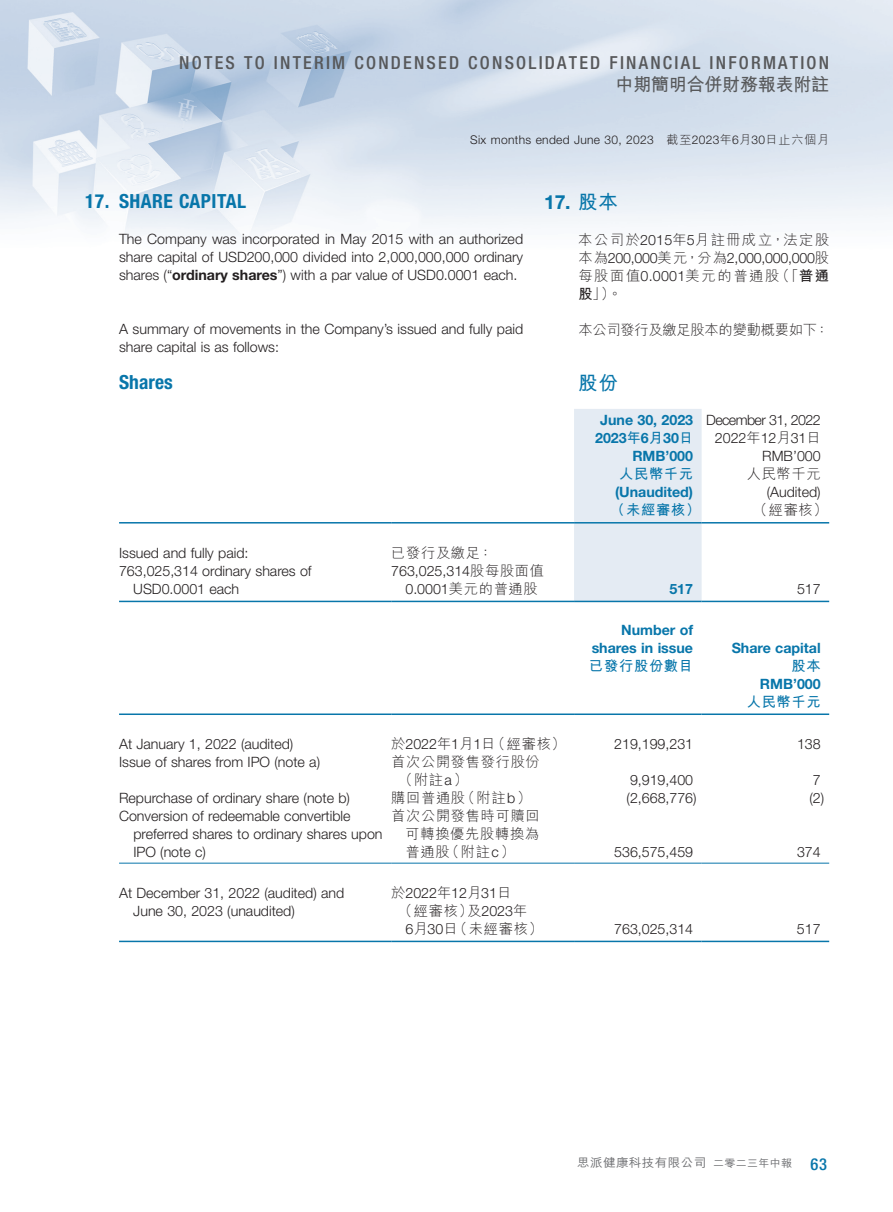
<style>
.page{position:relative;width:893px;height:1212px;background:#fff}
.page>*{position:absolute;margin:0;border:0;box-sizing:border-box;transform-origin:0 0}
.t1{font:700 condensed 19.5px "Helvetica Neue LT Std";letter-spacing:.025em;color:#0876aa}
.t2{font:700 19.5px "Helvetica Neue LT Std";color:#0876aa}
.t3{font:700 19.5px "M Hei HK";color:#0876aa}
.t4{font:500 condensed 18px "Helvetica Neue LT Std";letter-spacing:.125em;color:#57585a}
.t5{font:700 18px "M Hei HK";letter-spacing:-.01em;color:#57585a}
.t6{font:300 14.25px/18px "Helvetica Neue LT Std";color:#231f20}
.t7{font:300 14.25px/18px "M Hei HK";letter-spacing:.05em;color:#231f20}
.t8{font:700 14.25px/18px "Helvetica Neue LT Std";color:#0876aa}
.t9{font:700 14.25px "M Hei HK";letter-spacing:.05em;color:#0876aa}
.t10{font:300 14.25px/18px "M Hei HK";letter-spacing:.115em;color:#231f20}
.t11{font:300 14.25px "M Hei HK";letter-spacing:.11em;color:#231f20}
.t12{font:300 14.25px "M Hei HK";letter-spacing:-.015em;color:#231f20}
.t13{font:300 12px "Helvetica Neue LT Std";letter-spacing:.03em;color:#231f20}
.t14{font:500 12px "M Hei HK";letter-spacing:.03em;color:#6c6d70;scale:1.05 1}
.s1{font-family:"M Hei HK"}
.s2{font-weight:700}
.s3{font-family:"Helvetica Neue LT Std"}
.s4{font-weight:300;color:#231f20}
.s5{font-size:10.5px}
.s6{font-family:"Helvetica Neue LT Std";font-stretch:condensed;font-size:16.5px;color:#0876aa}
</style>
<div class="page">
<img style="left:0;top:0;width:893px;height:943px">
<div style="left:574px;top:409px;width:128px;height:192px;background:#e4ebf3"></div>
<hr style="left:119px;top:522px;width:272px;height:1px;background:#0876aa">
<hr style="left:391px;top:522px;width:183px;height:1px;background:#0876aa">
<hr style="left:574px;top:522px;width:128px;height:1px;background:#0876aa">
<hr style="left:702px;top:522px;width:127px;height:1px;background:#0876aa">
<hr style="left:119px;top:601px;width:272px;height:1px;background:#0876aa">
<hr style="left:391px;top:601px;width:183px;height:1px;background:#0876aa">
<hr style="left:574px;top:601px;width:128px;height:1px;background:#0876aa">
<hr style="left:702px;top:601px;width:127px;height:1px;background:#0876aa">
<hr style="left:119px;top:713px;width:272px;height:2px;background:#0876aa">
<hr style="left:391px;top:713px;width:183px;height:2px;background:#0876aa">
<hr style="left:574px;top:713px;width:128px;height:2px;background:#0876aa">
<hr style="left:702px;top:713px;width:127px;height:2px;background:#0876aa">
<hr style="left:119px;top:863px;width:272px;height:1px;background:#0876aa">
<hr style="left:391px;top:863px;width:183px;height:1px;background:#0876aa">
<hr style="left:574px;top:863px;width:128px;height:1px;background:#0876aa">
<hr style="left:702px;top:863px;width:127px;height:1px;background:#0876aa">
<hr style="left:119px;top:941px;width:272px;height:1px;background:#0876aa">
<hr style="left:391px;top:941px;width:183px;height:1px;background:#0876aa">
<hr style="left:574px;top:941px;width:128px;height:1px;background:#0876aa">
<hr style="left:702px;top:941px;width:127px;height:1px;background:#0876aa">
<p class="t4" style="left:179px;top:52px;width:651px">NOTES TO INTERIM CONDENSED CONSOLIDATED FINANCIAL INFORMATION</p>
<p class="t5" style="left:616px;top:72px;width:215px">中期簡明合併財務報表附註</p>
<p class="t13" style="left:470px;top:133px;width:361px">Six months ended June 30, 2023 <span class="s1">截至</span>2023<span class="s1">年</span>6<span class="s1">月</span>30<span class="s1">日止六個月</span></p>
<h1 class="t1" style="left:85px;top:189px;width:163px">17. SHARE CAPITAL</h1>
<p class="t6" style="left:119px;top:229px;width:406px;text-align:justify">The Company was incorporated in May 2015 with an authorized share capital of USD200,000 divided into 2,000,000,000 ordinary shares (“<span class="s2">ordinary shares</span>”) with a par value of USD0.0001 each.</p>
<p class="t6" style="left:119px;top:319px;width:406px">A summary of movements in the Company’s issued and fully paid share capital is as follows:</p>
<h1 class="t1" style="left:119px;top:370px;width:55px">Shares</h1>
<h1 class="t2" style="left:544px;top:190px;width:75px">17. <span class="s1">股本</span></h1>
<p class="t11" style="left:578px;top:232px;width:252px">本公司於<span class="s3">2015</span>年<span class="s3">5</span>月註冊成立，法定股</p>
<p class="t6" style="left:578px;top:248px;width:252px"><span class="s1">本為</span>200,000<span class="s1">美元，分為</span>2,000,000,000<span class="s1">股</span></p>
<p class="t10" style="left:578px;top:266px;width:252px">每股面值<span class="s3">0.0001</span>美元的普通股（「<span class="s2">普通股</span>」）。</p>
<p class="t12" style="left:578px;top:322px;width:252px">本公司發行及繳足股本的變動概要如下：</p>
<h1 class="t3" style="left:578px;top:369px;width:41px">股份</h1>
<p class="t8" style="left:595px;top:411px;width:227px;text-indent:5px">June 30, 2023 <span class="s4">December 31, 2022<br></span>2023<span class="s1">年</span>6<span class="s1">月</span>30<span class="s1">日</span></p>
<p class="t6" style="left:715px;top:429px;width:107px">2022<span class="s1">年</span>12<span class="s1">月</span>31<span class="s1">日</span></p>
<p class="t8" style="left:632px;top:447px;width:62px">RMB’000</p>
<p class="t6" style="left:762px;top:447px;width:60px">RMB’000</p>
<p class="t9" style="left:619px;top:463px;width:75px">人民幣千元</p>
<p class="t7" style="left:747px;top:465px;width:75px">人民幣千元</p>
<p class="t8" style="left:615px;top:483px;width:80px">(Unaudited)</p>
<p class="t6" style="left:767px;top:483px;width:55px">(Audited)</p>
<p class="t9" style="left:611px;top:499px;width:91px">（未經審核）</p>
<p class="t7" style="left:753px;top:501px;width:76px">（經審核）</p>
<p class="t6" style="left:119px;top:543px;width:131px">Issued and fully paid:</p>
<p class="t7" style="left:391px;top:543px;width:103px">已發行及繳足：</p>
<p class="t6" style="left:133px;top:561px;width:180px;text-indent:-14px">763,025,314 ordinary shares of<br>USD0.0001 each</p>
<p class="t6" style="left:391px;top:561px;width:154px;text-align:center">763,025,314<span class="s1">股每股面值<br></span>0.0001<span class="s1">美元的普通股</span></p>
<p class="t8" style="left:669px;top:579px;width:25px">517</p>
<p class="t6" style="left:797px;top:579px;width:25px">517</p>
<p class="t8" style="left:592px;top:620px;width:103px;text-align:right">Number of shares in issue</p>
<p class="t8" style="left:732px;top:638px;width:90px">Share capital</p>
<p class="t9" style="left:589px;top:655px;width:105px">已發行股份數目</p>
<p class="t9" style="left:791px;top:655px;width:31px">股本</p>
<p class="t8" style="left:760px;top:674px;width:62px">RMB’000</p>
<p class="t9" style="left:747px;top:691px;width:75px">人民幣千元</p>
<p class="t6" style="left:119px;top:735px;width:176px">At January 1, 2022 (audited)</p>
<p class="t7" style="left:391px;top:735px;width:176px">於<span class="s3">2022</span>年<span class="s3">1</span>月<span class="s3">1</span>日（經審核）</p>
<p class="t6" style="left:614px;top:735px;width:80px">219,199,231</p>
<p class="t6" style="left:797px;top:735px;width:25px">138</p>
<p class="t6" style="left:119px;top:753px;width:203px">Issue of shares from IPO (note a)</p>
<p class="t7" style="left:398px;top:753px;width:143px;text-indent:-7px">首次公開發售發行股份（附註<span class="s3">a</span>）</p>
<p class="t6" style="left:630px;top:771px;width:65px">9,919,400</p>
<p class="t6" style="left:813px;top:771px;width:9px">7</p>
<p class="t6" style="left:119px;top:789px;width:232px">Repurchase of ordinary share (note b)</p>
<p class="t7" style="left:391px;top:789px;width:142px">購回普通股（附註<span class="s3">b</span>）</p>
<p class="t6" style="left:627px;top:789px;width:71px">(2,668,776)</p>
<p class="t6" style="left:809px;top:789px;width:16px">(2)</p>
<p class="t6" style="left:133px;top:807px;width:251px;text-indent:-14px">Conversion of redeemable convertible preferred shares to ordinary shares upon<br>IPO (note c)</p>
<p class="t7" style="left:405px;top:807px;width:136px;text-align:justify;text-indent:-14px">首次公開發售時可贖回可轉換優先股轉換為普通股（附註<span class="s3">c</span>）</p>
<p class="t6" style="left:614px;top:843px;width:80px">536,575,459</p>
<p class="t6" style="left:797px;top:843px;width:25px">374</p>
<p class="t6" style="left:133px;top:883px;width:212px;text-indent:-14px">At December 31, 2022 (audited) and<br>June 30, 2023 (unaudited)</p>
<p class="t6" style="left:391px;top:883px;width:122px"><span class="s1">於</span>2022<span class="s1">年</span>12<span class="s1">月</span>31<span class="s1">日</span></p>
<p class="t7" style="left:405px;top:901px;width:139px;text-indent:-7px">（經審核）及<span class="s3">2023</span>年<br><span class="s3">6</span>月<span class="s3">30</span>日（未經審核）</p>
<p class="t6" style="left:614px;top:919px;width:80px">763,025,314</p>
<p class="t6" style="left:797px;top:919px;width:25px">517</p>
<p class="t14" style="left:577px;top:1154px;width:239px">思派健康科技有限公司 <span class="s5">二零二三年中報</span> <span class="s6">63</span></p>
</div>
